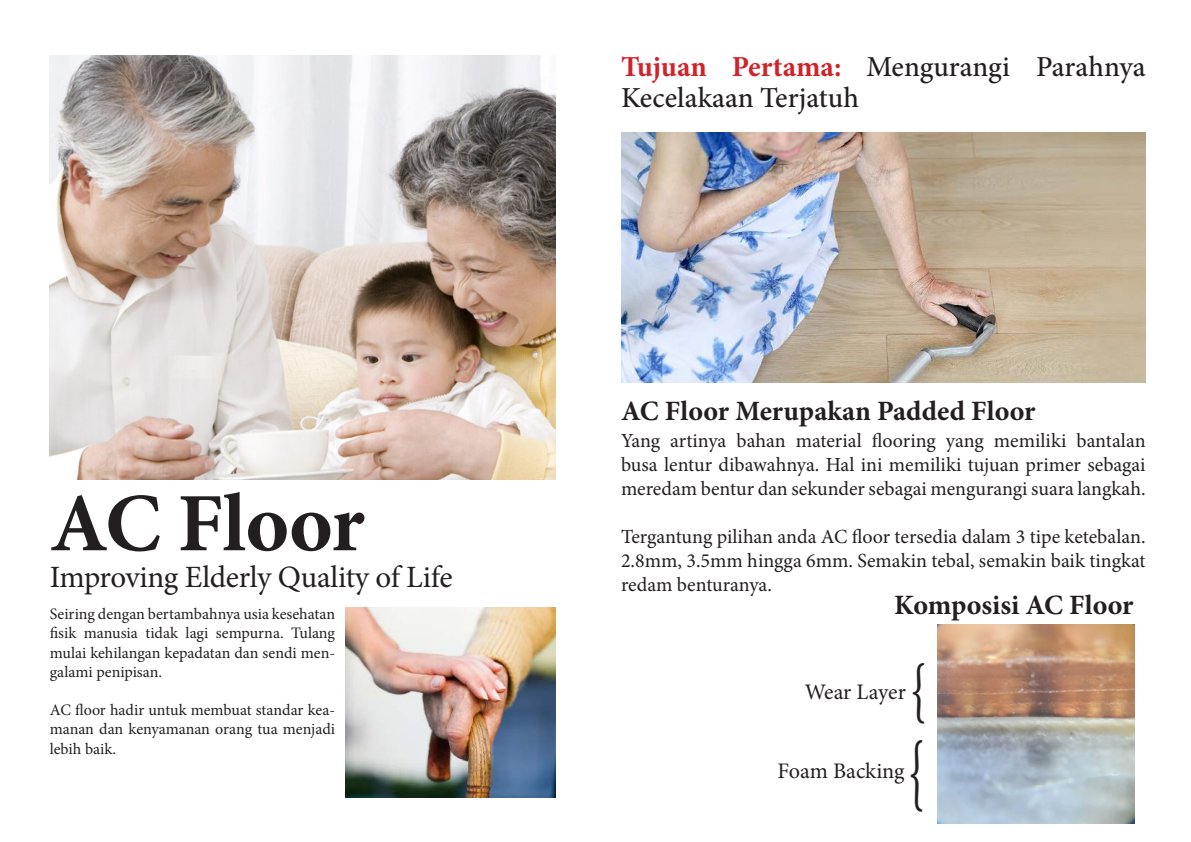
<style>
.page{position:relative;width:1191px;height:842px;background:#fff}
.page>*{position:absolute;margin:0;border:0;box-sizing:border-box;transform-origin:0 0}
.t1{font:700 82.9px "Minion Pro";letter-spacing:-.005em;color:#231f20}
.t2{font:81.9px "Minion Pro";color:#231f20;scale:.6 1}
.t3{font:69.1px "Minion Pro";color:#231f20;scale:.71 1}
.t4{font:31px "Minion Pro";letter-spacing:-.01em;color:#231f20}
.t5{font:500 29px/31px "Minion Pro";color:#231f20}
.t6{font:700 28px "Minion Pro";color:#231f20}
.t7{font:22.2px "Minion Pro";letter-spacing:-.005em;color:#231f20}
.t8{font:20px/24px "Minion Pro";color:#231f20;text-align:justify}
.t9{font:16px/19.2px "Minion Pro";letter-spacing:-.005em;color:#231f20;text-align:justify}
.s1{font-weight:700;color:#d1232a}
</style>
<div class="page">
<img style="left:345px;top:607px;width:211px;height:191px">
<img style="left:621px;top:133px;width:524px;height:249px">
<img style="left:937px;top:624px;width:197px;height:200px">
<img style="left:50px;top:55px;width:506px;height:424px">
<h1 class="t1" style="left:50px;top:491px;width:316px">AC Floor</h1>
<h3 class="t4" style="left:50px;top:565px;width:404px">Improving Elderly Quality of Life</h3>
<p class="t9" style="left:50px;top:606px;width:287px">Seiring dengan bertambahnya usia kesehatan fisik manusia tidak lagi sempurna. Tulang mulai kehilangan kepadatan dan sendi men&shy;galami penipisan.</p>
<p class="t9" style="left:50px;top:702px;width:287px">AC floor hadir untuk membuat standar kea&shy;manan dan kenyamanan orang tua menjadi lebih baik.</p>
<h3 class="t5" style="left:621px;top:54px;width:526px"><span class="s1">Tujuan Pertama:</span> Mengurangi Parahnya<br>Kecelakaan Terjatuh</h3>
<h3 class="t6" style="left:621px;top:399px;width:416px">AC Floor Merupakan Padded Floor</h3>
<p class="t8" style="left:621px;top:430px;width:526px">Yang artinya bahan material flooring yang memiliki bantalan busa lentur dibawahnya. Hal ini memiliki tujuan primer sebagai meredam bentur dan sekunder sebagai mengurangi suara langkah.</p>
<p class="t8" style="left:621px;top:526px;width:526px">Tergantung pilihan anda AC floor tersedia dalam 3 tipe ketebalan.<br>2.8mm, 3.5mm hingga 6mm. Semakin tebal, semakin baik tingkat redam benturanya.</p>
<h3 class="t6" style="left:894px;top:594px;width:241px">Komposisi AC Floor</h3>
<h3 class="t3" style="left:909px;top:663px;width:25px">{</h3>
<p class="t7" style="left:804px;top:683px;width:103px">Wear Layer</p>
<h2 class="t2" style="left:907px;top:739px;width:30px">{</h2>
<p class="t7" style="left:777px;top:762px;width:129px">Foam Backing</p>
</div>
